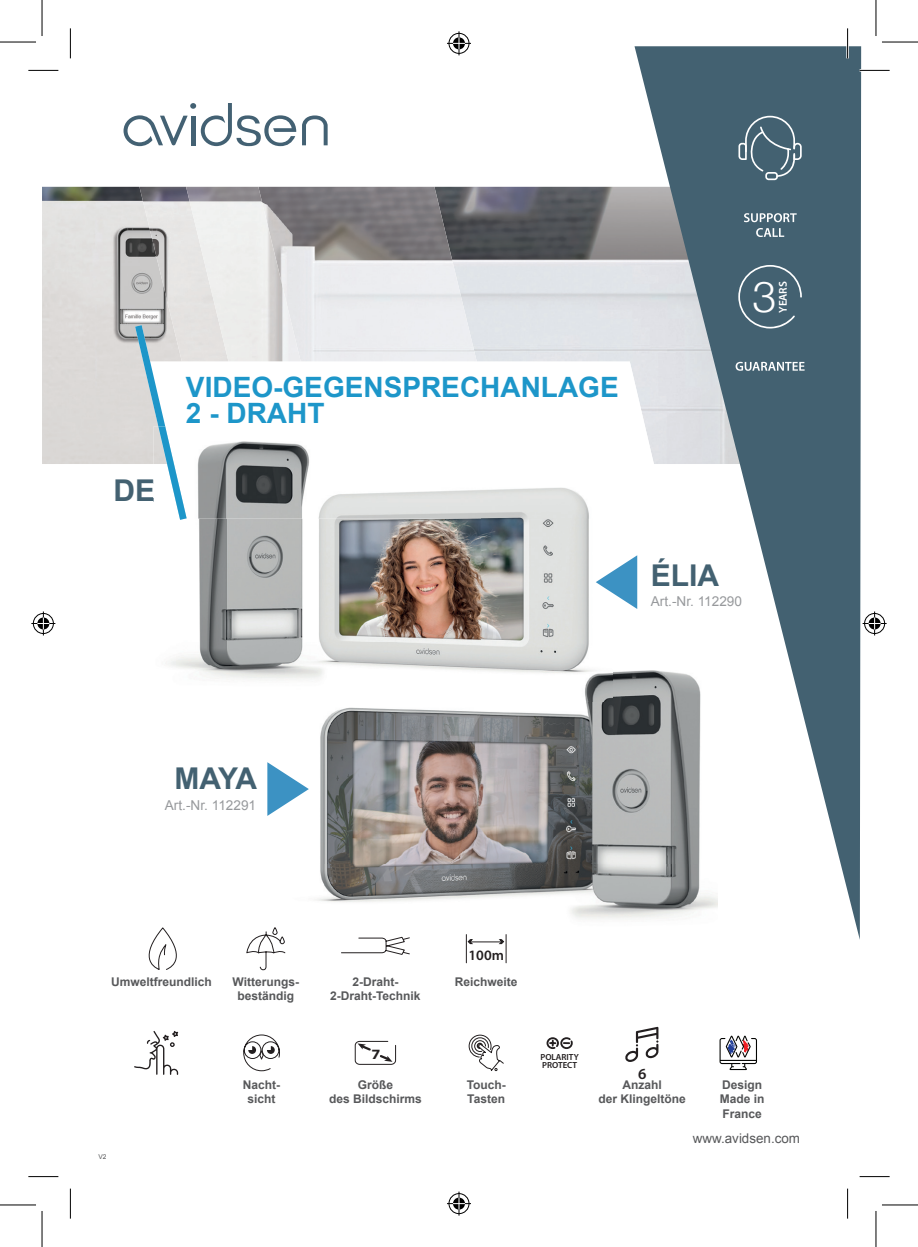
<style>
.page{position:relative;width:918px;height:1247px;background:#fff}
.page>*{position:absolute;margin:0;border:0;box-sizing:border-box;transform-origin:0 0}
.t1{font:300 43px "Helvetica Neue";color:#fff}
.t2{font:700 30px "Arial";color:#436171}
.t3{font:700 28px/26.2px "Arial";color:#1d96c9}
.t4{font:600 15.4px "Myriad Pro";color:#231f20}
.t5{font:600 14.4px "Myriad Pro";color:#231f20}
.t6{font:700 14.2px "Myriad Pro";color:#231f20;scale:1.13 1}
.t7{font:13.6px "Arial";color:#97999c}
.t8{font:13.4px "Arial";color:#57585a}
.t9{font:700 12px/14.4px "Arial";color:#57585a;text-align:center}
.t10{font:600 11.4px "Myriad Pro";color:#fff}
.t11{font:600 8.8px/8px "Myriad Pro";color:#231f20}
.t12{font:6.6px "Arial";color:#57585a}
</style>
<div class="page">
<img style="left:42px;top:187px;width:592px;height:277px">
<img style="left:301px;top:187px;width:175px;height:174px">
<img style="left:139px;top:187px;width:47px;height:138px">
<img style="left:186px;top:187px;width:115px;height:174px">
<svg style="left:187px;top:361px;width:447px;height:103px"></svg>
<svg style="left:634px;top:46px;width:227px;height:893px;fill:#436171"></svg>
<svg style="left:123px;top:103px;width:311px;height:84px"></svg>
<svg style="left:738px;top:116px;width:63px;height:64px;background:#5b7583"></svg>
<svg style="left:743px;top:213px;width:53px;height:9px"></svg>
<svg style="left:756px;top:228px;width:28px;height:9px"></svg>
<svg style="left:735px;top:362px;width:69px;height:9px"></svg>
<svg style="left:738px;top:265px;width:63px;height:63px;background:#506c7b"></svg>
<svg style="left:243px;top:1034px;width:37px;height:37px"></svg>
<svg style="left:354px;top:1040px;width:42px;height:25px"></svg>
<svg style="left:546px;top:1037px;width:27px;height:12px"></svg>
<svg style="left:468px;top:1034px;width:36px;height:37px"></svg>
<svg style="left:625px;top:1026px;width:33px;height:35px"></svg>
<svg style="left:719px;top:1035px;width:38px;height:34px"></svg>
<svg style="left:148px;top:927px;width:29px;height:43px"></svg>
<svg style="left:246px;top:927px;width:40px;height:43px"></svg>
<hr style="left:470px;top:941px;width:31px;height:1px;background:#231f20">
<svg style="left:466px;top:934px;width:8px;height:28px"></svg>
<svg style="left:497px;top:934px;width:9px;height:28px"></svg>
<svg style="left:341px;top:936px;width:69px;height:19px"></svg>
<svg style="left:134px;top:1031px;width:44px;height:43px"></svg>
<img style="left:166px;top:518px;width:315px;height:162px">
<img style="left:481px;top:518px;width:108px;height:152px">
<img style="left:187px;top:426px;width:425px;height:92px">
<svg style="left:135px;top:325px;width:52px;height:195px"></svg>
<img style="left:320px;top:707px;width:181px;height:157px">
<img style="left:501px;top:670px;width:216px;height:194px">
<img style="left:315px;top:864px;width:402px;height:64px">
<img style="left:286px;top:670px;width:326px;height:31px">
<svg style="left:596px;top:555px;width:41px;height:54px"></svg>
<svg style="left:267px;top:762px;width:42px;height:53px"></svg>
<hr style="left:859px;top:69px;width:30px;height:3px;background:#fff">
<hr style="left:846px;top:28px;width:2px;height:30px;background:#fff">
<hr style="left:28px;top:70px;width:30px;height:1px;background:#000">
<hr style="left:859px;top:70px;width:30px;height:1px;background:#000">
<hr style="left:28px;top:1176px;width:30px;height:1px;background:#000">
<hr style="left:859px;top:1176px;width:30px;height:1px;background:#000">
<hr style="left:70px;top:28px;width:1px;height:30px;background:#000">
<hr style="left:70px;top:1188px;width:1px;height:30px;background:#000">
<hr style="left:847px;top:28px;width:1px;height:30px;background:#000">
<hr style="left:847px;top:1188px;width:1px;height:30px;background:#000">
<hr style="left:0;top:42px;width:36px;height:1px;background:#000">
<hr style="left:881px;top:42px;width:36px;height:1px;background:#000">
<hr style="left:0;top:1204px;width:36px;height:1px;background:#000">
<hr style="left:881px;top:1204px;width:36px;height:1px;background:#000">
<hr style="left:42px;top:0;width:1px;height:36px;background:#000">
<hr style="left:42px;top:1210px;width:1px;height:36px;background:#000">
<hr style="left:875px;top:0;width:1px;height:36px;background:#000">
<hr style="left:875px;top:1210px;width:1px;height:36px;background:#000">
<svg style="left:447px;top:31px;width:24px;height:24px"></svg>
<svg style="left:447px;top:1191px;width:24px;height:24px"></svg>
<svg style="left:31px;top:611px;width:24px;height:24px"></svg>
<svg style="left:862px;top:611px;width:24px;height:24px"></svg>
<h2 class="t2" style="left:113px;top:471px;width:43px">DE</h2>
<h3 class="t3" style="left:186px;top:375px;width:434px">VIDEO-GEGENSPRECHANLAGE<br>2 - DRAHT</h3>
<h1 class="t1" style="left:752px;top:261px;width:25px">3</h1>
<p class="t10" style="left:775px;top:313px;width:33px;rotate:-90deg">YEARS</p>
<h2 class="t2" style="left:650px;top:556px;width:70px">ÉLIA</h2>
<p class="t7" style="left:650px;top:592px;width:93px">Art.-Nr. 112290</p>
<h2 class="t2" style="left:174px;top:759px;width:84px">MAYA</h2>
<p class="t7" style="left:165px;top:796px;width:93px">Art.-Nr. 112291</p>
<p class="t5" style="left:468px;top:945px;width:37px">100m</p>
<p class="t9" style="left:111px;top:974px;width:102px">Umweltfreundlich</p>
<p class="t9" style="left:232px;top:974px;width:68px">Witterungs&shy;beständig</p>
<p class="t9" style="left:455px;top:974px;width:64px">Reichweite</p>
<p class="t9" style="left:330px;top:974px;width:92px">2-Draht-<br>2-Draht-Technik</p>
<p class="t12" style="left:98px;top:1151px;width:10px">V2</p>
<p class="t6" style="left:371px;top:1044px;width:9px">7</p>
<p class="t9" style="left:243px;top:1077px;width:39px">Nacht&shy;sicht</p>
<p class="t9" style="left:329px;top:1077px;width:94px">Größe<br>des Bildschirms</p>
<p class="t11" style="left:540px;top:1053px;width:40px">POLARITY<br>PROTECT</p>
<p class="t4" style="left:638px;top:1063px;width:10px">6</p>
<p class="t9" style="left:466px;top:1077px;width:41px;text-align:left">Touch-<br>Tasten</p>
<p class="t9" style="left:598px;top:1077px;width:89px">Anzahl<br>der Klingeltöne</p>
<p class="t9" style="left:719px;top:1077px;width:46px;text-align:left">Design<br>Made in<br>France</p>
<p class="t8" style="left:692px;top:1128px;width:109px">www.avidsen.com</p>
</div>
